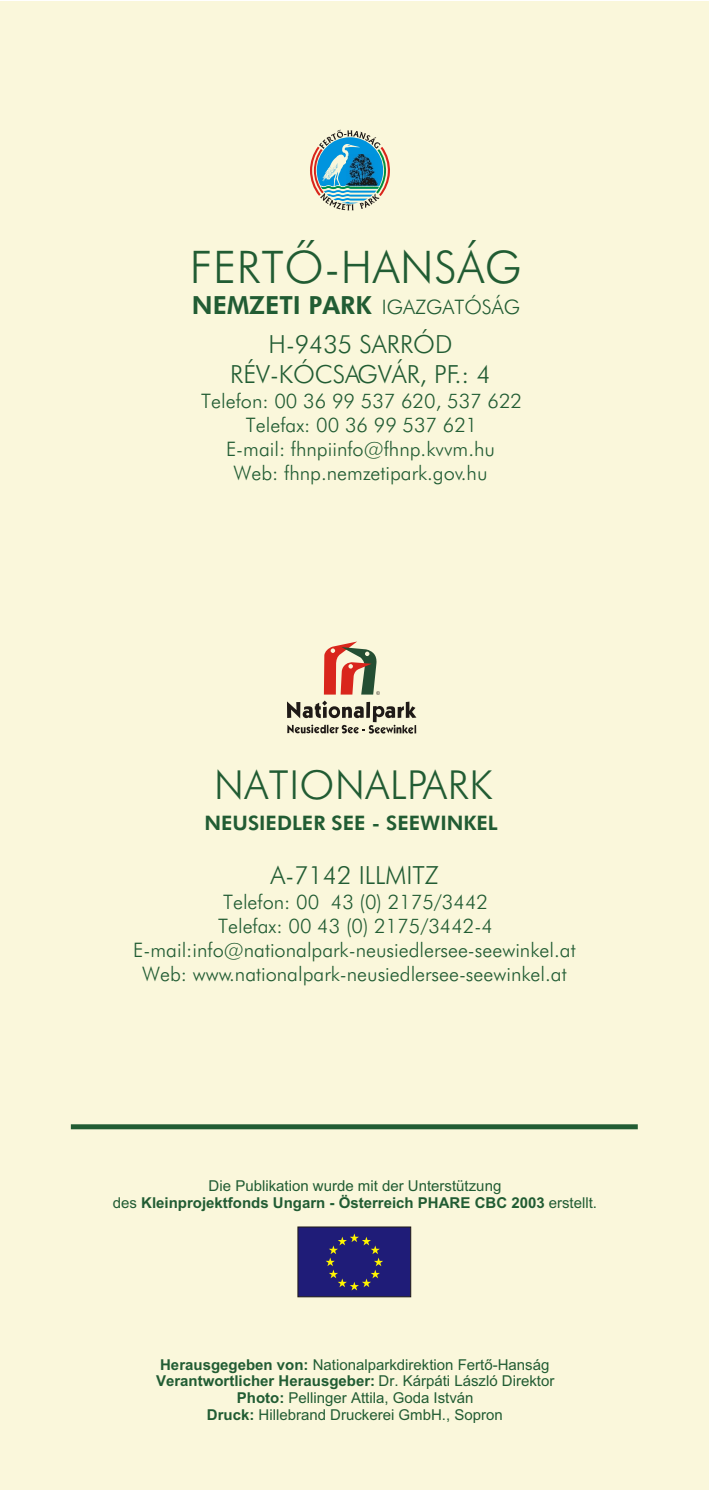
<style>
.page{position:relative;width:710px;height:1490px;background:#fff}
.page>*{position:absolute;margin:0;border:0;box-sizing:border-box;transform-origin:0 0}
.t1{font:45px "Futura Lt HU";letter-spacing:.015em;color:#215c33}
.t2{font:40px "Futura Lt HU";letter-spacing:.015em;color:#215c33}
.t3{font:25px/30px "Futura Lt HU";color:#215c33;text-align:center}
.t4{font:25px "Futura Hv HU";color:#215c33}
.t5{font:20px/24px "Futura Lt HU";color:#215c33;text-align:center}
.t6{font:20px "Futura Hv HU";color:#215c33}
.t7{font:15px/16.8px "Arial CE";color:#215c33;text-align:center}
.s1{font-family:"Futura Lt HU";font-size:20px}
.s2{font-weight:700}
</style>
<div class="page">
<div style="left:0;top:2px;width:709px;height:1488px;background:#faf7db"></div>
<svg style="left:310px;top:130px;width:80px;height:80px"></svg>
<svg style="left:324px;top:642px;width:56px;height:53px"></svg>
<svg style="left:287px;top:701px;width:129px;height:33px"></svg>
<div style="left:71px;top:1124px;width:567px;height:5px;background:#215c33"></div>
<div style="left:298px;top:1227px;width:113px;height:70px;background:#1f1c78;border:1px solid #1f1a17"></div>
<svg style="left:326px;top:1233px;width:57px;height:57px"></svg>
<h1 class="t1" style="left:190px;top:249px;width:333px">FERTÕ-HANSÁG</h1>
<h3 class="t4" style="left:192px;top:295px;width:330px">NEMZETI PARK <span class="s1">IGAZGATÓSÁG</span></h3>
<h3 class="t3" style="left:230px;top:331px;width:262px">H-9435 SARRÓD<br>RÉV-KÓCSAGVÁR, PF.: 4</h3>
<h3 class="t5" style="left:201px;top:391px;width:322px">Telefon: 00 36 99 537 620, 537 622<br>Telefax: 00 36 99 537 621<br>E-mail: fhnpiinfo@fhnp.kvvm.hu<br>Web: fhnp.nemzetipark.gov.hu</h3>
<h2 class="t2" style="left:214px;top:768px;width:280px">NATIONALPARK</h2>
<h3 class="t6" style="left:204px;top:814px;width:295px">NEUSIEDLER SEE - SEEWINKEL</h3>
<h3 class="t3" style="left:270px;top:862px;width:170px">A-7142 ILLMITZ</h3>
<h3 class="t5" style="left:133px;top:891px;width:444px">Telefon: 00 43 (0) 2175/3442<br>Telefax: 00 43 (0) 2175/3442-4<br>E-mail:info@nationalpark-neusiedlersee-seewinkel.at Web: www.nationalpark-neusiedlersee-seewinkel.at</h3>
<p class="t7" style="left:113px;top:1179px;width:486px">Die Publikation wurde mit der Unterstützung<br>des <span class="s2">Kleinprojektfonds Ungarn - Österreich PHARE CBC 2003</span> erstellt.</p>
<p class="t7" style="left:156px;top:1357px;width:400px"><span class="s2">Herausgegeben von:</span> Nationalparkdirektion Fertõ-Hanság <span class="s2">Verantwortlicher Herausgeber:</span> Dr. Kárpáti László Direktor <span class="s2">Photo:</span> Pellinger Attila, Goda István<br><span class="s2">Druck:</span> Hillebrand Druckerei GmbH., Sopron</p>
</div>
